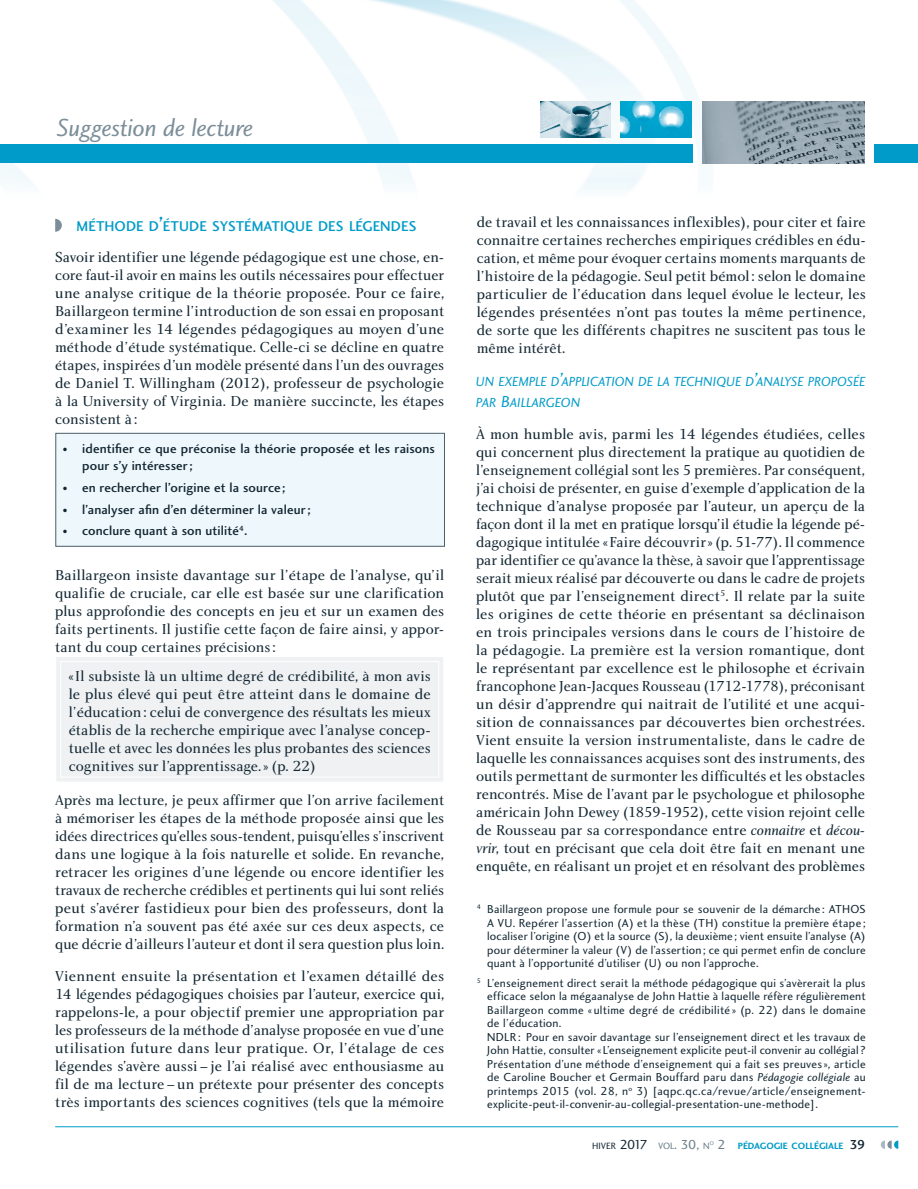
<style>
.page{position:relative;width:918px;height:1189px;background:#fff}
.page>*{position:absolute;margin:0;border:0;box-sizing:border-box;transform-origin:0 0}
.t1{font:25.5px "Charlotte Sans Book Italic Plain";letter-spacing:-.015em;color:#7c8e9a}
.Article__OK{font:15px/18px "Charlotte Book Plain";letter-spacing:-.005em;color:#122632;text-align:justify}
.SousTitre__OK{font:14.7px "Charlotte Sans Medium Plain";letter-spacing:.005em;color:#009bc8}
.Article__OK-2{font:13.65px/21px "Charlotte Sans Book Italic Plain";letter-spacing:-.01em;color:#009bc8}
.Texte_description_au{font:13.5px/16.5px "Charlotte Sans Medium Plain";letter-spacing:.01em;color:#122632}
.E-_texte_des_notes_e{font:12px/13.5px "Charlotte Sans Book Plain";letter-spacing:.015em;color:#122632;text-align:justify}
.t2{font:9.45px "Charlotte Sans Bold Plain";color:#009bc8}
.t3{font:9.45px "Charlotte Sans Book Plain";color:#122632}
.t4{font:5.55px "Charlotte Sans Book Plain";color:#687c88}
.s1{font-size:21px}
.s2{font-size:10.5px}
.s3{font-size:19.5px}
.s4{font-size:16.5px}
.s5{font-family:"Charlotte Book Italic Plain"}
.s6{font-family:"Charlotte Sans Book Italic Plain"}
.s7{font-size:13.5px}
.s8{color:#687c88}
.s9{font-size:13.5px;color:#687c88}
.s10{font-family:"Charlotte Sans Book Plain";font-size:13.5px;color:#687c88}
.s11{font-family:"Charlotte Sans Medium Plain";font-size:13.5px;color:#122632}
</style>
<div class="page">
<svg style="left:880px;top:1140px;width:18px;height:9px"></svg>
<img style="left:0;top:0;width:917px;height:190px">
<hr style="left:55px;top:1126px;width:843px;height:1px;background:#009bc8">
<div style="left:873px;top:145px;width:44px;height:18px;background:#009bc8"></div>
<div style="left:0;top:145px;width:692px;height:18px;background:#009bc8"></div>
<div style="left:56px;top:657px;width:387px;height:124px;background:#eff1f3"></div>
<div style="left:60px;top:661px;width:379px;height:117px;border:1px solid #fff"></div>
<img style="left:702px;top:102px;width:162px;height:61px">
<img style="left:620px;top:102px;width:70px;height:36px">
<img style="left:540px;top:102px;width:70px;height:36px">
<svg style="left:55px;top:219px;width:7px;height:13px"></svg>
<div style="left:56px;top:433px;width:388px;height:113px;background:#eef7fb;border:1px solid #4b5f6b"></div>
<p class="t1" style="left:56px;top:112px;width:198px">Suggestion de lecture</p>
<p class="SousTitre__OK" style="left:76px;top:218px;width:341px">MÉTHODE D<span class="s1">’</span>ÉTUDE SYSTÉMATIQUE DES LÉGENDES</p>
<p class="Article__OK" style="left:55px;top:248px;width:390px">Savoir identifier une légende pédagogique est une chose, en&shy;core faut-il avoir en mains les outils nécessaires pour effectuer une analyse critique de la théorie proposée. Pour ce faire, Baillargeon termine l’introduction de son essai en proposant d’examiner les 14 légendes pédagogiques au moyen d’une méthode d’étude systématique. Celle-ci se décline en quatre étapes, inspirées d’un modèle présenté dans l’un des ouvrages de Daniel T. Willingham (2012), professeur de psychologie à la University of Virginia. De manière succincte, les étapes consistent à :</p>
<p class="Texte_description_au" style="left:82px;top:440px;width:354px;text-indent:-20px"><span class="s2">•</span> identifier ce que préconise la théorie proposée et les raisons pour s’y intéresser;</p>
<p class="Texte_description_au" style="left:63px;top:479px;width:224px"><span class="s2">•</span> en rechercher l’origine et la source ;</p>
<p class="Texte_description_au" style="left:63px;top:501px;width:249px"><span class="s2">•</span> l’analyser afin d’en déterminer la valeur;</p>
<p class="Texte_description_au" style="left:63px;top:522px;width:186px"><span class="s2">•</span> conclure quant à son utilité<sup>4</sup>.</p>
<p class="Article__OK" style="left:55px;top:566px;width:390px">Baillargeon insiste davantage sur l’étape de l’analyse, qu’il qualifie de cruciale, car elle est basée sur une clarification plus approfondie des concepts en jeu et sur un examen des faits pertinents. Il justifie cette façon de faire ainsi, y appor&shy;tant du coup certaines précisions:</p>
<p class="Article__OK" style="left:69px;top:667px;width:363px">«Il subsiste là un ultime degré de crédibilité, à mon avis le plus élevé qui peut être atteint dans le domaine de l’éducation: celui de convergence des résultats les mieux établis de la recherche empirique avec l’analyse concep&shy;tuelle et avec les données les plus probantes des sciences cognitives sur l’apprentissage.» (p. 22)</p>
<p class="Article__OK" style="left:55px;top:791px;width:390px">Après ma lecture, je peux affirmer que l’on arrive facilement à mémoriser les étapes de la méthode proposée ainsi que les idées directrices qu’elles sous-tendent, puisqu’elles s’inscrivent dans une logique à la fois naturelle et solide. En revanche, retracer les origines d’une légende ou encore identifier les travaux de recherche crédibles et pertinents qui lui sont reliés peut s’avérer fastidieux pour bien des professeurs, dont la formation n’a souvent pas été axée sur ces deux aspects, ce que décrie d’ailleurs l’auteur et dont il sera question plus loin.</p>
<p class="Article__OK" style="left:55px;top:966px;width:390px">Viennent ensuite la présentation et l’examen détaillé des 14 légendes pédagogiques choisies par l’auteur, exercice qui, rappelons-le, a pour objectif premier une appropriation par les professeurs de la méthode d’analyse proposée en vue d’une utilisation future dans leur pratique. Or, l’étalage de ces légendes s’avère aussi–je l’ai réalisé avec enthousiasme au fil de ma lecture–un prétexte pour présenter des concepts très importants des sciences cognitives (tels que la mémoire</p>
<p class="Article__OK" style="left:476px;top:213px;width:390px">de travail et les connaissances inflexibles), pour citer et faire connaitre certaines recherches empiriques crédibles en édu&shy;cation, et même pour évoquer certains moments marquants de l’histoire de la pédagogie. Seul petit bémol: selon le domaine particulier de l’éducation dans lequel évolue le lecteur, les légendes présentées n’ont pas toutes la même pertinence, de sorte que les différents chapitres ne suscitent pas tous le même intérêt.</p>
<p class="Article__OK-2" style="left:476px;top:371px;width:391px">UN EXEMPLE D<span class="s3">’</span>APPLICATION DE LA TECHNIQUE D<span class="s3">’</span>ANALYSE PROPOSÉE<br>PAR <span class="s4">B</span>AILLARGEON</p>
<p class="Article__OK" style="left:476px;top:425px;width:390px">À mon humble avis, parmi les 14 légendes étudiées, celles qui concernent plus directement la pratique au quotidien de l’enseignement collégial sont les 5 premières. Par conséquent, j’ai choisi de présenter, en guise d’exemple d’application de la technique d’analyse proposée par l’auteur, un aperçu de la façon dont il la met en pratique lorsqu’il étudie la légende pé&shy;dagogique intitulée «Faire découvrir» (p. 51-77). Il commence par identifier ce qu’avance la thèse, à savoir que l’apprentissage serait mieux réalisé par découverte ou dans le cadre de projets plutôt que par l’enseignement direct<sup>5</sup>. Il relate par la suite les origines de cette théorie en présentant sa déclinaison en trois principales versions dans le cours de l’histoire de la pédagogie. La première est la version romantique, dont le représentant par excellence est le philosophe et écrivain francophone Jean-Jacques Rousseau (1712-1778), préconisant un désir d’apprendre qui naitrait de l’utilité et une acqui&shy;sition de connaissances par découvertes bien orchestrées.<br>Vient ensuite la version instrumentaliste, dans le cadre de laquelle les connaissances acquises sont des instruments, des outils permettant de surmonter les difficultés et les obstacles rencontrés. Mise de l’avant par le psychologue et philosophe américain John Dewey (1859-1952), cette vision rejoint celle de Rousseau par sa correspondance entre <span class="s5">connaitre</span> et <span class="s5">décou&shy;vrir</span>, tout en précisant que cela doit être fait en menant une enquête, en réalisant un projet et en résolvant des problèmes</p>
<p class="E-_texte_des_notes_e" style="left:487px;top:902px;width:380px;text-indent:-10px"><sup>4</sup> Baillargeon propose une formule pour se souvenir de la démarche : ATHOS A VU. Repérer l’assertion (A) et la thèse (TH) constitue la première étape ; localiser l’origine (O) et la source (S), la deuxième ; vient ensuite l’analyse (A) pour déterminer la valeur (V) de l’assertion ; ce qui permet enfin de conclure quant à l’opportunité d’utiliser (U) ou non l’approche.</p>
<p class="E-_texte_des_notes_e" style="left:487px;top:976px;width:380px;text-indent:-10px"><sup>5</sup> L’enseignement direct serait la méthode pédagogique qui s’avèrerait la plus efficace selon la mégaanalyse de John Hattie à laquelle réfère régulièrement Baillargeon comme « ultime degré de crédibilité » (p. 22) dans le domaine de l’éducation.</p>
<p class="E-_texte_des_notes_e" style="left:487px;top:1030px;width:380px">NDLR: Pour en savoir davantage sur l’enseignement direct et les travaux de John Hattie, consulter « L’enseignement explicite peut-il convenir au collégial ?<br>Présentation d’une méthode d’enseignement qui a fait ses preuves », article de Caroline Boucher et Germain Bouffard paru dans <span class="s6">Pédagogie collégiale</span> au printemps 2015 (vol. 28, n<sup>o</sup> 3) [aqpc.qc.ca/revue/article/enseignement&shy;explicite-peut-il-convenir-au-collegial-presentation-une-methode].</p>
<p class="t3" style="left:592px;top:1140px;width:119px">HIVER <span class="s7">2017</span> <span class="s8">VOL</span><span class="s9">. 30,</span> <span class="s8">N</span></p>
<p class="t4" style="left:709px;top:1139px;width:6px">O</p>
<p class="t2" style="left:717px;top:1140px;width:149px"><span class="s10">2</span> PÉDAGOGIE COLLÉGIALE <span class="s11">39</span></p>
</div>
